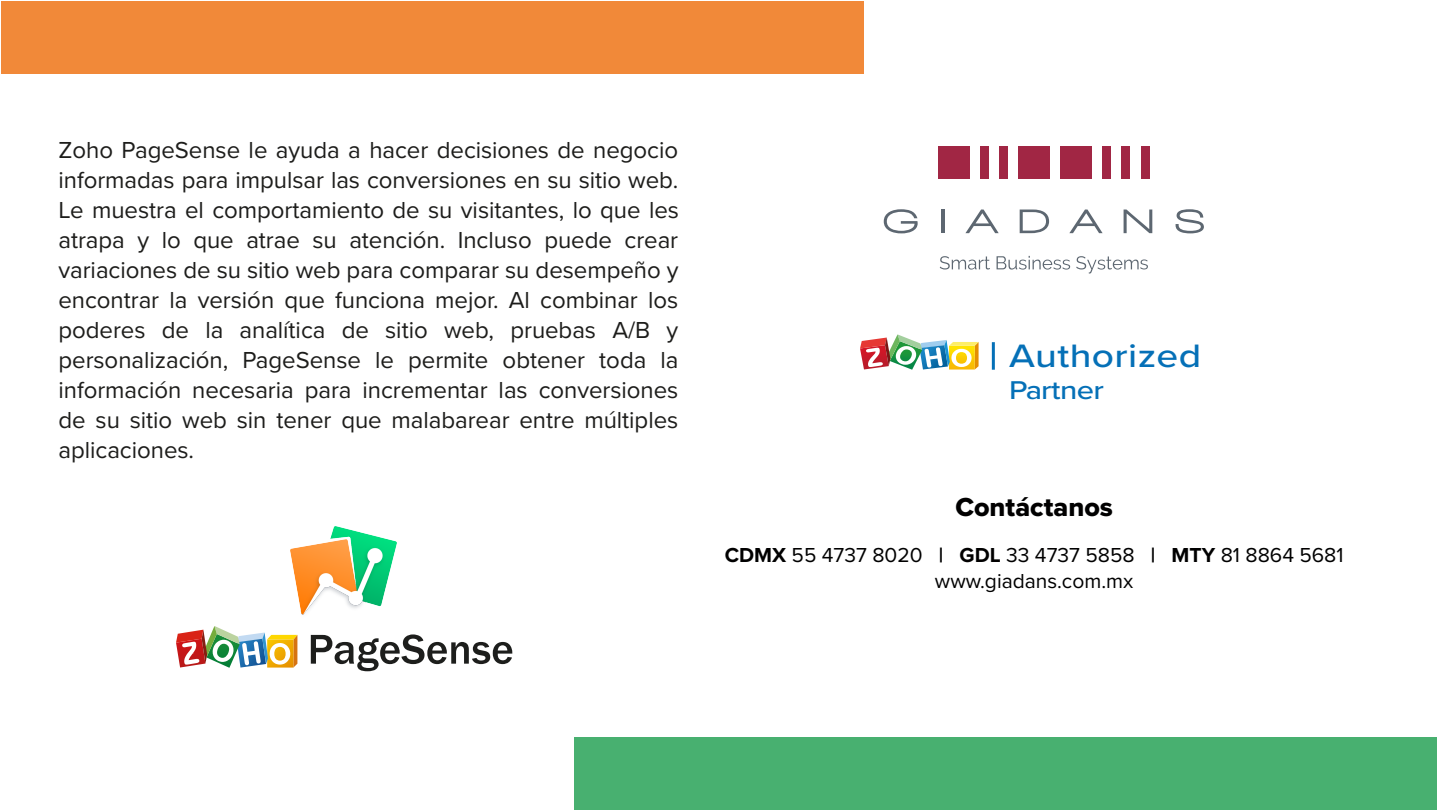
<style>
.page{position:relative;width:1437px;height:810px;background:#fff}
.page>*{position:absolute;margin:0;border:0;box-sizing:border-box;transform-origin:0 0}
.t1{font:500 33.6px "Proxima Nova";letter-spacing:.01em;color:#0570b7;scale:1.16 1}
.t2{font:27px "Proxima Nova Extrabld";color:#010000}
.t3{font:500 26.7px "Proxima Nova";letter-spacing:-.02em;color:#0570b7;scale:1.16 1}
.t4{font:24px/30px "Proxima Nova";color:#1d1d1b;text-align:justify}
.t5{font:21px "Proxima Nova";color:#010000}
.t6{font:700 18px "Proxima Nova";color:#010000}
.s1{font-weight:700}
</style>
<div class="page">
<div style="left:1px;top:1px;width:863px;height:73px;background:#f18939"></div>
<div style="left:574px;top:737px;width:862px;height:72px;background:#48b070"></div>
<svg style="left:311px;top:634px;width:201px;height:37px"></svg>
<img style="left:176px;top:626px;width:121px;height:42px">
<img style="left:287px;top:526px;width:110px;height:102px">
<svg style="left:883px;top:209px;width:34px;height:24px"></svg>
<hr style="left:941px;top:210px;width:3px;height:23px;background:#5d6771">
<svg style="left:965px;top:210px;width:33px;height:23px"></svg>
<svg style="left:1019px;top:210px;width:30px;height:23px"></svg>
<svg style="left:1069px;top:210px;width:33px;height:23px"></svg>
<svg style="left:1123px;top:210px;width:29px;height:23px"></svg>
<svg style="left:1175px;top:209px;width:28px;height:24px"></svg>
<div style="left:938px;top:146px;width:31px;height:33px;background:#a12644"></div>
<div style="left:1018px;top:146px;width:31px;height:33px;background:#a12644"></div>
<div style="left:1060px;top:146px;width:31px;height:33px;background:#a12644"></div>
<div style="left:979px;top:146px;width:9px;height:33px;background:#a12644"></div>
<div style="left:999px;top:146px;width:9px;height:33px;background:#a12644"></div>
<div style="left:1102px;top:146px;width:9px;height:33px;background:#a12644"></div>
<div style="left:1121px;top:146px;width:9px;height:33px;background:#a12644"></div>
<div style="left:1140px;top:146px;width:9px;height:33px;background:#a12644"></div>
<svg style="left:939px;top:256px;width:51px;height:14px"></svg>
<svg style="left:996px;top:256px;width:74px;height:14px"></svg>
<svg style="left:1076px;top:256px;width:71px;height:18px"></svg>
<img style="left:860px;top:334px;width:118px;height:36px">
<hr style="left:991px;top:342px;width:3px;height:28px;background:#0570b7">
<p class="t4" style="left:58px;top:134px;width:622px">Zoho PageSense le ayuda a hacer decisiones de negocio informadas para impulsar las conversiones en su sitio web.<br>Le muestra el comportamiento de su visitantes, lo que les atrapa y lo que atrae su atención. Incluso puede crear variaciones de su sitio web para comparar su desempeño y encontrar la versión que funciona mejor. Al combinar los poderes de la analítica de sitio web, pruebas A/B y personalización, PageSense le permite obtener toda la información necesaria para incrementar las conversiones de su sitio web sin tener que malabarear entre múltiples aplicaciones.</p>
<h1 class="t1" style="left:1009px;top:330px;width:167px">Authorized</h1>
<p class="t3" style="left:1009px;top:370px;width:83px">Partner</p>
<p class="t2" style="left:955px;top:486px;width:159px">Contáctanos</p>
<p class="t5" style="left:724px;top:540px;width:620px"><span class="s1">CDMX</span> 55 4737 8020 <span class="s1">| GDL</span> 33 4737 5858 <span class="s1">| MTY</span> 81 8864 5681</p>
<p class="t6" style="left:917px;top:569px;width:243px">https://www.giadans.com.mx/</p>
<p class="t5" style="left:935px;top:565px;width:200px">www.giadans.com.mx</p>
</div>
